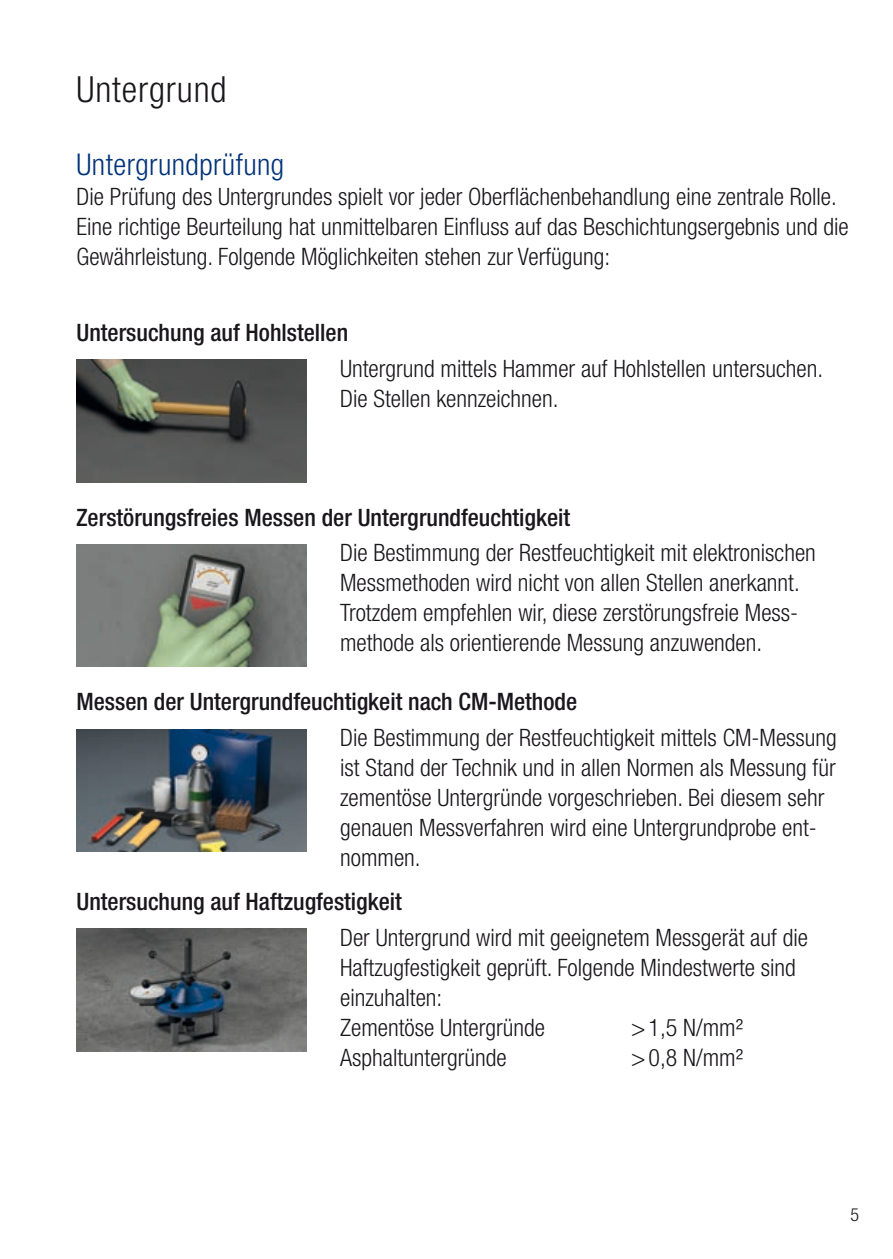
<style>
.page{position:relative;width:893px;height:1259px;background:#fff}
.page>*{position:absolute;margin:0;border:0;box-sizing:border-box;transform-origin:0 0}
.t1{font:300 condensed 36px "Helvetica Neue LT Std";letter-spacing:.025em;color:#1a171c}
.t2{font:300 condensed 30px "Helvetica Neue LT Std";letter-spacing:.015em;color:#003279}
.t3{font:300 condensed 24px/30px "Helvetica Neue LT Std";color:#1a171c}
.t4{font:500 condensed 24px "Helvetica Neue LT Std";color:#1a171c}
.t5{font:300 condensed 18px "Helvetica Neue LT Std";color:#1a171c}
</style>
<div class="page">
<img style="left:77px;top:359px;width:229px;height:123px">
<img style="left:77px;top:544px;width:229px;height:123px">
<img style="left:77px;top:729px;width:229px;height:122px">
<img style="left:77px;top:928px;width:229px;height:123px">
<h1 class="t1" style="left:77px;top:69px;width:152px">Untergrund</h1>
<p class="t2" style="left:77px;top:147px;width:209px">Untergrundprüfung</p>
<p class="t3" style="left:77px;top:181px;width:774px">Die Prüfung des Untergrundes spielt vor jeder Oberflächenbehandlung eine zentrale Rolle.<br>Eine richtige Beurteilung hat unmittelbaren Einfluss auf das Beschichtungsergebnis und die<br>Gewährleistung. Folgende Möglichkeiten stehen zur Verfügung:</p>
<p class="t4" style="left:77px;top:318px;width:273px">Untersuchung auf Hohlstellen</p>
<p class="t3" style="left:340px;top:353px;width:484px">Untergrund mittels Hammer auf Hohlstellen untersuchen.<br>Die Stellen kennzeichnen.</p>
<p class="t4" style="left:77px;top:503px;width:495px">Zerstörungsfreies Messen der Untergrundfeuchtigkeit</p>
<p class="t3" style="left:340px;top:538px;width:477px">Die Bestimmung der Restfeuchtigkeit mit elektronischen Messmethoden wird nicht von allen Stellen anerkannt.<br>Trotzdem empfehlen wir, diese zerstörungsfreie Mess&shy;methode als orientierende Messung anzuwenden.</p>
<p class="t4" style="left:77px;top:687px;width:502px">Messen der Untergrundfeuchtigkeit nach CM-Methode</p>
<p class="t3" style="left:340px;top:722px;width:498px">Die Bestimmung der Restfeuchtigkeit mittels CM-Messung ist Stand der Technik und in allen Normen als Messung für zementöse Untergründe vorgeschrieben. Bei diesem sehr genauen Messverfahren wird eine Untergrundprobe ent&shy;nommen.</p>
<p class="t4" style="left:77px;top:887px;width:327px">Untersuchung auf Haftzugfestigkeit</p>
<p class="t3" style="left:340px;top:922px;width:469px">Der Untergrund wird mit geeignetem Messgerät auf die Haftzugfestigkeit geprüft. Folgende Mindestwerte sind einzuhalten:<br>Zementöse Untergründe</p>
<p class="t3" style="left:631px;top:1012px;width:113px">&gt;1,5 N/mm²</p>
<p class="t3" style="left:340px;top:1042px;width:168px">Asphaltuntergründe</p>
<p class="t3" style="left:631px;top:1042px;width:113px">&gt;0,8 N/mm²</p>
<p class="t5" style="left:850px;top:1204px;width:10px">5</p>
</div>
